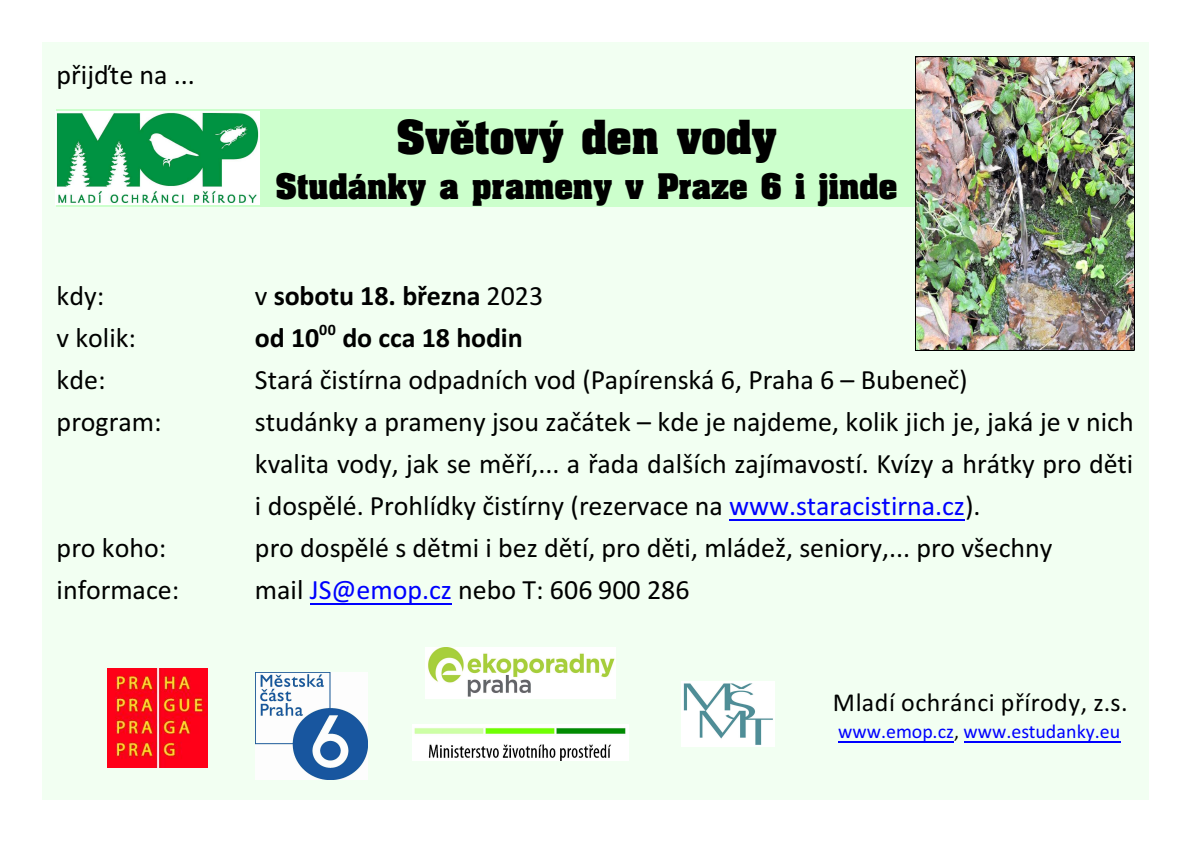
<style>
.page{position:relative;width:1191px;height:842px;background:#fff}
.page>*{position:absolute;margin:0;border:0;box-sizing:border-box;transform-origin:0 0}
.t1{font:700 40px "Aardvark";letter-spacing:-.005em;color:#000}
.t2{font:700 30px "Aardvark";color:#000}
.t3{font:28px/42.2px "Calibri";color:#000;text-align:justify}
.t4{font:700 28px "Calibri";letter-spacing:-.005em;color:#000}
.t5{font:26px "Calibri";letter-spacing:.02em;color:#000}
.t6{font:20px "Calibri";color:#00f}
.s1{font-weight:400}
.s2{color:#00f}
.s3{color:#000}
</style>
<div class="page">
<div style="left:42px;top:42px;width:1106px;height:757px;background:#f2fff2"></div>
<div style="left:57px;top:109px;width:1077px;height:56px;background:#cfc"></div>
<div style="left:57px;top:165px;width:1077px;height:42px;background:#cfc"></div>
<img style="left:916px;top:56px;width:218px;height:294px">
<hr style="left:915px;top:56px;width:1px;height:294px;background:#000">
<hr style="left:1134px;top:56px;width:1px;height:294px;background:#000">
<hr style="left:915px;top:56px;width:218px;height:1px;background:#000">
<hr style="left:915px;top:350px;width:218px;height:1px;background:#000">
<img style="left:56px;top:112px;width:203px;height:92px">
<img style="left:256px;top:673px;width:111px;height:107px">
<img style="left:681px;top:681px;width:93px;height:66px">
<img style="left:412px;top:725px;width:216px;height:35px">
<img style="left:426px;top:648px;width:190px;height:50px">
<img style="left:107px;top:668px;width:101px;height:100px">
<hr style="left:729px;top:519px;width:236px;height:1px;background:#00f">
<hr style="left:310px;top:603px;width:142px;height:2px;background:#00f">
<hr style="left:838px;top:741px;width:116px;height:1px;background:#00f">
<hr style="left:963px;top:741px;width:157px;height:1px;background:#00f">
<p class="t3" style="left:57px;top:56px;width:140px">pøijïte na ...</p>
<h1 class="t1" style="left:396px;top:124px;width:381px">Svìtový den vody</h1>
<p class="t2" style="left:276px;top:176px;width:623px">Studánky a prameny v Praze 6 i jinde</p>
<p class="t3" style="left:57px;top:276px;width:49px">kdy:</p>
<p class="t4" style="left:255px;top:283px;width:290px"><span class="s1">v</span> sobotu 18. bøezna <span class="s1">2023</span></p>
<p class="t3" style="left:57px;top:318px;width:81px">v kolik:</p>
<p class="t4" style="left:255px;top:325px;width:269px">od 10<sup>00</sup> do cca 18 hodin</p>
<p class="t3" style="left:57px;top:361px;width:50px">kde:</p>
<p class="t3" style="left:255px;top:361px;width:714px">Stará èistírna odpadních vod (Papírenská 6, Praha 6 – Bubeneè)</p>
<p class="t3" style="left:57px;top:402px;width:106px">program:</p>
<p class="t3" style="left:255px;top:402px;width:880px">studánky a prameny jsou zaèátek – kde je najdeme, kolik jich je, jaká je v nich kvalita vody, jak se mìøí,... a øada dalších zajímavostí. Kvízy a hrátky pro dìti i dospìlé. Prohlídky èistírny (rezervace na <span class="s2">www.staracistirna.cz</span>).</p>
<p class="t3" style="left:57px;top:529px;width:111px">pro koho:</p>
<p class="t3" style="left:255px;top:529px;width:799px">pro dospìlé s dìtmi i bez dìtí, pro dìti, mládež, seniory,... pro všechny</p>
<p class="t3" style="left:57px;top:571px;width:124px">informace:</p>
<p class="t3" style="left:255px;top:571px;width:436px">mail <span class="s2">JS@emop.cz</span> nebo T: 606 900 286</p>
<p class="t5" style="left:832px;top:691px;width:296px">Mladí ochránci pøírody, z.s.</p>
<p class="t6" style="left:838px;top:723px;width:283px">www.emop.cz<span class="s3">,</span> www.estudanky.eu</p>
</div>
